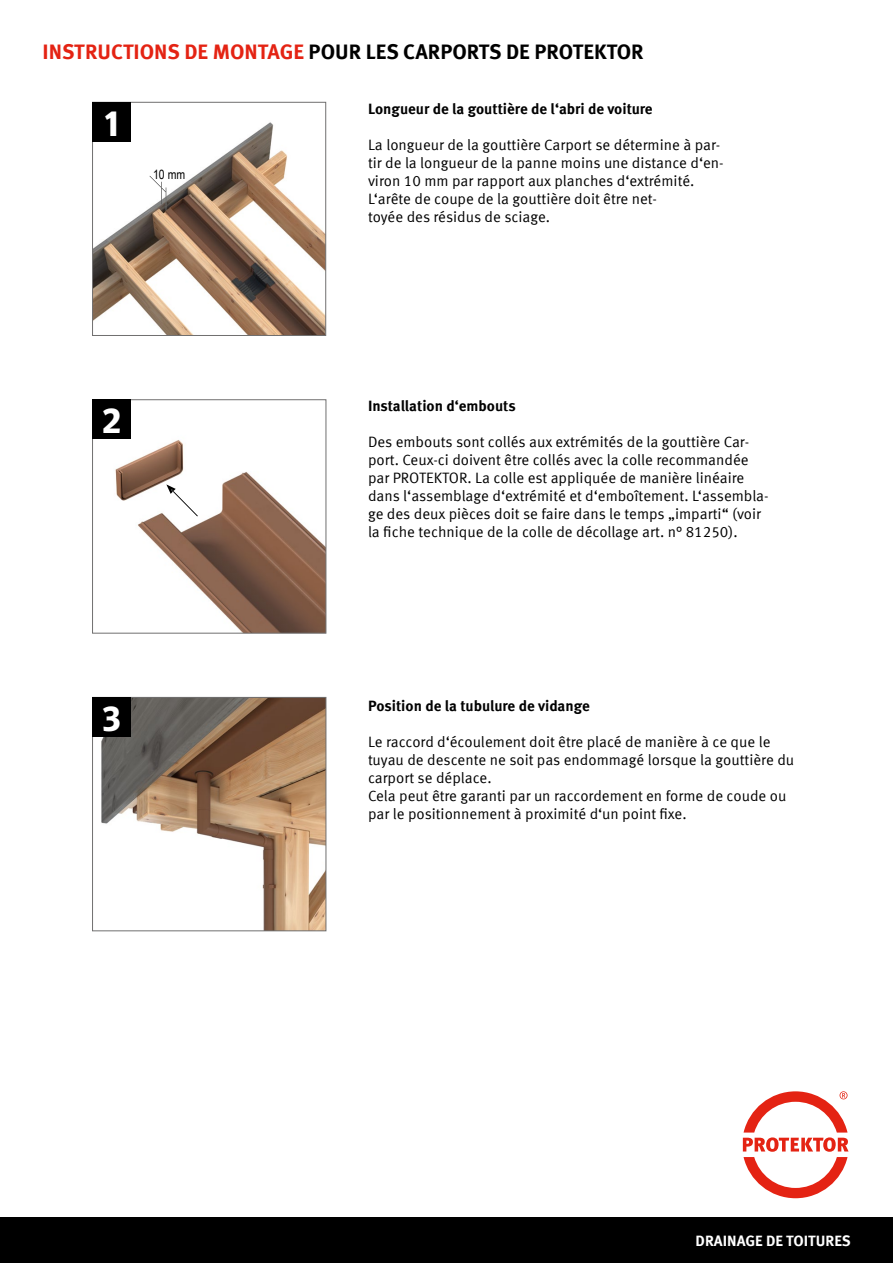
<style>
.page{position:relative;width:893px;height:1263px;background:#fff}
.page>*{position:absolute;margin:0;border:0;box-sizing:border-box;transform-origin:0 0}
.t1{font:700 34.8px "Meta Head OT";color:#fff}
.t2{font:700 21px "Meta Offc Pro";color:#000}
.t3{font:15px/18px "Meta Offc Pro Norm";color:#000}
.t4{font:700 15px "Meta Offc Pro";color:#000}
.t5{font:700 15px "Meta Offc Pro";color:#fff}
.t6{font:12.75px "Arial Narrow";color:#000}
.s1{color:#e42313}
</style>
<div class="page">
<div style="left:0;top:1217px;width:893px;height:46px;background:#000"></div>
<img style="left:94px;top:122px;width:230px;height:212px">
<div style="left:92px;top:102px;width:234px;height:234px;border:1px solid #706f6f"></div>
<div style="left:92px;top:102px;width:39px;height:40px;background:#000"></div>
<img style="left:150px;top:176px;width:16px;height:16px">
<svg style="left:161px;top:182px;width:6px;height:28px"></svg>
<img style="left:115px;top:440px;width:209px;height:191px">
<div style="left:92px;top:399px;width:234px;height:234px;border:1px solid #706f6f"></div>
<div style="left:92px;top:399px;width:39px;height:40px;background:#000"></div>
<img style="left:173px;top:491px;width:25px;height:25px">
<svg style="left:166px;top:484px;width:10px;height:10px"></svg>
<img style="left:101px;top:699px;width:223px;height:230px">
<div style="left:92px;top:697px;width:234px;height:234px;border:1px solid #706f6f"></div>
<div style="left:92px;top:697px;width:39px;height:40px;background:#000"></div>
<svg style="left:743px;top:1091px;width:105px;height:107px"></svg>
<h2 class="t2" style="left:43px;top:35px;width:603px"><span class="s1">INSTRUCTIONS DE MONTAGE</span> POUR LES CARPORTS DE PROTEKTOR</h2>
<h1 class="t1" style="left:105px;top:103px;width:16px">1</h1>
<p class="t6" style="left:153px;top:165px;width:34px">10 mm</p>
<h1 class="t1" style="left:103px;top:400px;width:20px">2</h1>
<h1 class="t1" style="left:103px;top:698px;width:19px">3</h1>
<p class="t4" style="left:368px;top:97px;width:286px">Longueur de la gouttière de l‘abri de voiture</p>
<p class="t3" style="left:368px;top:134px;width:357px">La longueur de la gouttière Carport se détermine à par&shy;tir de la longueur de la panne moins une distance d‘en&shy;viron 10 mm par rapport aux planches d‘extrémité.<br>L‘arête de coupe de la gouttière doit être net-<br>toyée des résidus de sciage.</p>
<p class="t4" style="left:368px;top:394px;width:149px">Installation d‘embouts</p>
<p class="t3" style="left:368px;top:432px;width:402px">Des embouts sont collés aux extrémités de la gouttière Car&shy;port. Ceux-ci doivent être collés avec la colle recommandée par PROTEKTOR. La colle est appliquée de manière linéaire dans l‘assemblage d‘extrémité et d‘emboîtement. L‘assembla&shy;ge des deux pièces doit se faire dans le temps „imparti“ (voir la fiche technique de la colle de décollage art. n° 81250).</p>
<p class="t4" style="left:368px;top:694px;width:223px">Position de la tubulure de vidange</p>
<p class="t3" style="left:368px;top:732px;width:428px">Le raccord d‘écoulement doit être placé de manière à ce que le tuyau de descente ne soit pas endommagé lorsque la gouttière du carport se déplace.<br>Cela peut être garanti par un raccordement en forme de coude ou par le positionnement à proximité d‘un point fixe.</p>
<p class="t5" style="left:696px;top:1229px;width:157px">DRAINAGE DE TOITURES</p>
</div>
